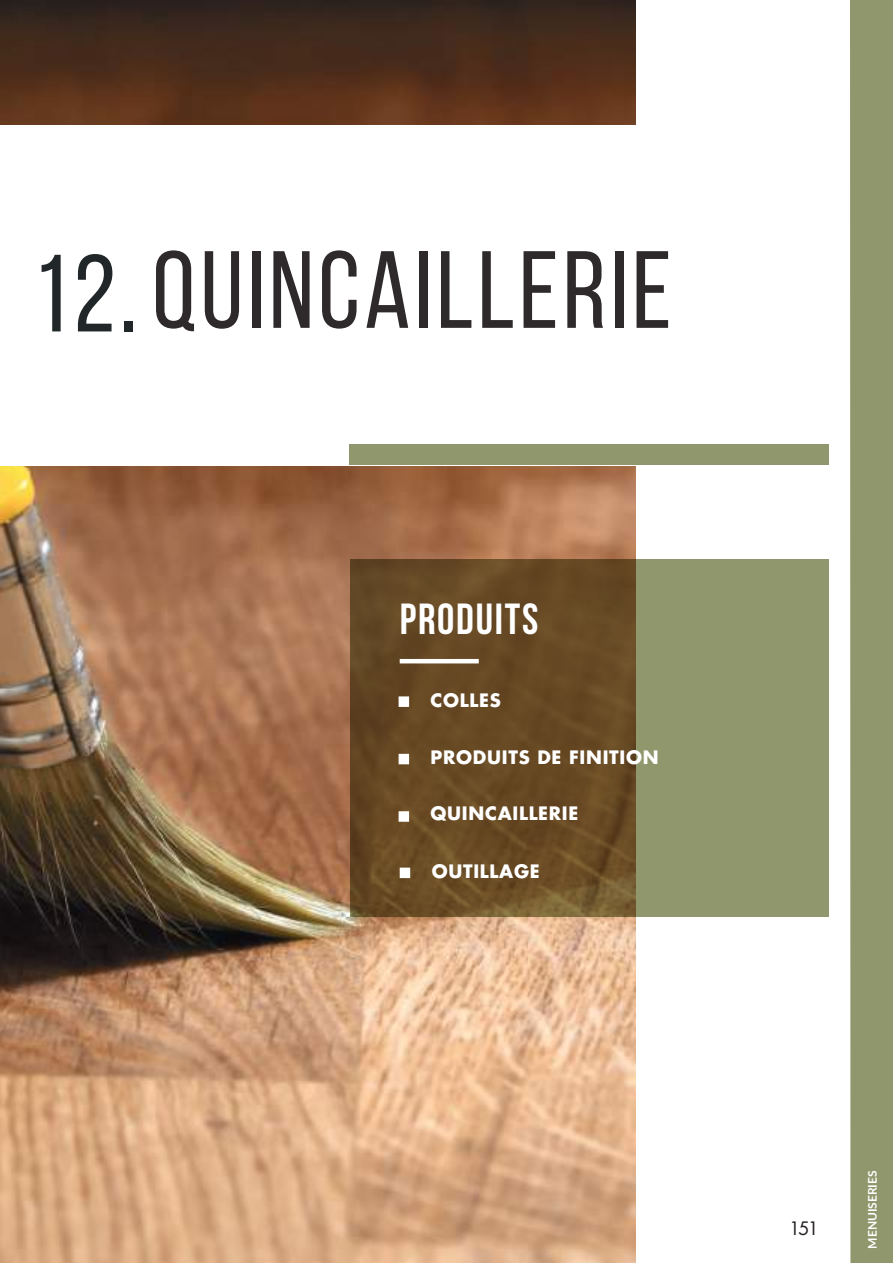
<style>
.page{position:relative;width:893px;height:1263px;background:#fff}
.page>*{position:absolute;margin:0;border:0;box-sizing:border-box;transform-origin:0 0}
.t1{font:109.5px "Bebas Neue";letter-spacing:.04em;color:#2e292a}
.t2{font:109.5px "Bebas Neue";color:#212728}
.t3{font:700 43.5px "Bebas Neue";letter-spacing:.04em;color:#fff}
.t4{font:700 18px "Futura LT";letter-spacing:.04em;color:#fff}
.t5{font:18px "Futura LT";color:#241f1f}
.t6{font:700 12px "Lato";color:#fff}
</style>
<div class="page">
<img style="left:0;top:0;width:636px;height:1263px">
<div style="left:0;top:125px;width:829px;height:340px;background:#fff"></div>
<div style="left:350px;top:444px;width:479px;height:21px;background:#90976c"></div>
<svg style="left:351px;top:559px;width:478px;height:358px;background:#776941"></svg>
<hr style="left:400px;top:659px;width:79px;height:4px;background:#fff">
<div style="left:399px;top:696px;width:10px;height:11px;background:#fff;border:2px solid #fff"></div>
<div style="left:399px;top:754px;width:10px;height:10px;background:#fff"></div>
<div style="left:399px;top:811px;width:10px;height:11px;background:#fff;border:2px solid #fff"></div>
<div style="left:400px;top:867px;width:10px;height:11px;background:#fff;border:2px solid #fff"></div>
<div style="left:850px;top:0;width:43px;height:1263px;background:#90976c"></div>
<h1 class="t2" style="left:32px;top:234px;width:107px">12.</h1>
<h1 class="t1" style="left:152px;top:231px;width:521px">QUINCAILLERIE</h1>
<h2 class="t3" style="left:400px;top:595px;width:140px">PRODUITS</h2>
<p class="t4" style="left:431px;top:688px;width:72px">COLLES</p>
<p class="t4" style="left:431px;top:745px;width:230px">PRODUITS DE FINITION</p>
<p class="t4" style="left:431px;top:801px;width:149px">QUINCAILLERIE</p>
<p class="t4" style="left:432px;top:859px;width:110px">OUTILLAGE</p>
<p class="t5" style="left:789px;top:1217px;width:31px">151</p>
<p class="t6" style="left:864px;top:1249px;width:80px;rotate:-90deg">MENUISERIES</p>
</div>
